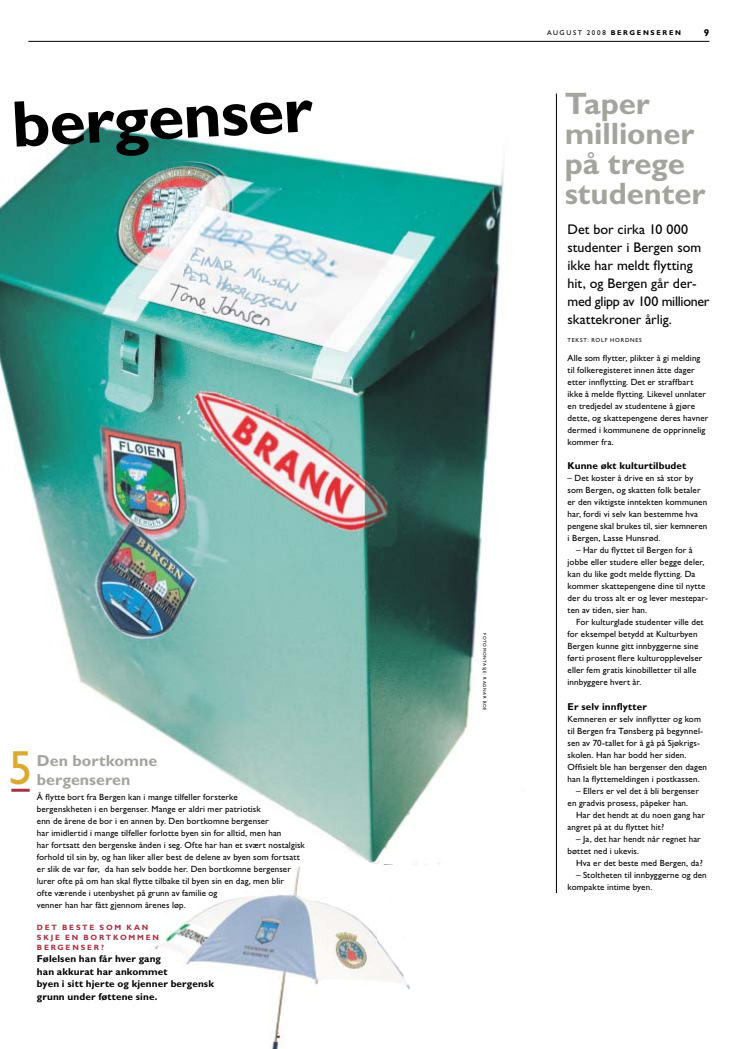
<style>
.page{position:relative;width:752px;height:1049px;background:#fff}
.page>*{position:absolute;margin:0;border:0;box-sizing:border-box;transform-origin:0 0}
.t1{font:700 66px "Gill Sans";color:#000}
.t2{font:48px "Gill Sans";color:#daaa31}
.t3{font:700 31px/30px "Gill Sans";letter-spacing:-.005em;color:#a3a49e}
.t4{font:700 16px/18.8px "Gill Sans";color:#a3a49e}
.t5{font:14px/18px "Gill Sans";color:#000}
.t6{font:700 10px/12.5px "Gill Sans";letter-spacing:.01em;color:#000}
.t7{font:9px/12px "Gill Sans";letter-spacing:.015em;color:#000}
.t8{font:700 7.7px/10px "Gill Sans";letter-spacing:.225em;color:#a63241}
.t9{font:700 7px "Gill Sans";letter-spacing:.24em;color:#000}
.t10{font:5.8px "Gill Sans";letter-spacing:.13em;color:#000}
.t11{font:4.5px "Gill Sans";letter-spacing:.13em;color:#000}
.s1{font-weight:400}
</style>
<div class="page">
<hr style="left:28px;top:41px;width:681px;height:1px;background:#000">
<img style="left:0;top:125px;width:504px;height:740px">
<img style="left:154px;top:865px;width:256px;height:184px">
<hr style="left:556px;top:94px;width:1px;height:799px;background:#000">
<hr style="left:11px;top:789px;width:19px;height:3px;background:#a63241">
<h1 class="t1" style="left:11px;top:102px;width:302px;rotate:-3deg">bergenser</h1>
<h2 class="t2" style="left:9px;top:752px;width:25px">5</h2>
<h3 class="t4" style="left:37px;top:753px;width:122px">Den bortkomne bergenseren</h3>
<p class="t7" style="left:37px;top:792px;width:269px">Å flytte bort fra Bergen kan i mange tilfeller forsterke<br>bergenskheten i en bergenser. Mange er aldri mer patriotisk<br>enn de årene de bor i en annen by. Den bortkomne bergenser<br>har imidlertid i mange tilfeller forlotte byen sin for alltid, men han<br>har fortsatt den bergenske ånden i seg. Ofte har han et svært nostalgisk forhold til sin by, og han liker aller best de delene av byen som fortsatt er slik de var før, da han selv bodde her. Den bortkomne bergenser lurer ofte på om han skal flytte tilbake til byen sin en dag, men blir<br>ofte værende i utenbyshet på grunn av familie og<br>venner han har fått gjennom årenes løp.</p>
<p class="t8" style="left:37px;top:923px;width:124px">DET BESTE SOM KAN<br>SKJE EN BORTKOMMEN<br>BERGENSER?</p>
<p class="t6" style="left:37px;top:954px;width:178px">Følelsen han får hver gang<br>han akkurat har ankommet<br>byen i sitt hjerte og kjenner bergensk grunn under føttene sine.</p>
<p class="t11" style="left:486px;top:633px;width:79px;rotate:90deg">FOTOMONTASJE: RAGNAR BOE</p>
<p class="t9" style="left:546px;top:30px;width:135px"><span class="s1">AUGUST 2008</span> BERGENSEREN</p>
<p class="t6" style="left:703px;top:27px;width:7px">9</p>
<h3 class="t3" style="left:564px;top:92px;width:142px">Taper millioner på trege studenter</h3>
<h3 class="t5" style="left:567px;top:222px;width:143px">Det bor cirka 10 000 studenter i Bergen som ikke har meldt flytting hit, og Bergen går der&shy;med glipp av 100 millioner skattekroner årlig.</h3>
<p class="t10" style="left:567px;top:338px;width:76px">TEKST: ROLF HORDNES</p>
<p class="t7" style="left:567px;top:352px;width:142px">Alle som flytter, plikter å gi melding til folkeregisteret innen åtte dager etter innflytting. Det er straffbart ikke å melde flytting. Likevel unnlater en tredjedel av studentene å gjøre dette, og skattepengene deres havner dermed i kommunene de opprinnelig kommer fra.</p>
<p class="t6" style="left:567px;top:460px;width:120px">Kunne økt kulturtilbudet</p>
<p class="t7" style="left:567px;top:473px;width:141px">– Det koster å drive en så stor by som Bergen, og skatten folk betaler er den viktigste inntekten kommunen har, fordi vi selv kan bestemme hva pengene skal brukes til, sier kemneren i Bergen, Lasse Hunsrød.</p>
<p class="t7" style="left:567px;top:545px;width:142px;text-indent:9px">– Har du flyttet til Bergen for å jobbe eller studere eller begge deler, kan du like godt melde flytting. Da kommer skattepengene dine til nytte der du tross alt er og lever mestepar&shy;ten av tiden, sier han.</p>
<p class="t7" style="left:567px;top:617px;width:137px;text-indent:9px">For kulturglade studenter ville det for eksempel betydd at Kulturbyen Bergen kunne gitt innbyggerne sine førti prosent flere kulturopplevelser eller fem gratis kinobilletter til alle innbyggere hvert år.</p>
<p class="t6" style="left:567px;top:701px;width:81px">Er selv innflytter</p>
<p class="t7" style="left:567px;top:713px;width:141px">Kemneren er selv innflytter og kom til Bergen fra Tønsberg på begynnel&shy;sen av 70-tallet for å gå på Sjøkrigs&shy;skolen. Han har bodd her siden.<br>Offisielt ble han bergenser den dagen han la flyttemeldingen i postkassen.</p>
<p class="t7" style="left:567px;top:785px;width:133px;text-indent:9px">– Ellers er vel det å bli bergenser en gradvis prosess, påpeker han.</p>
<p class="t7" style="left:567px;top:809px;width:139px;text-indent:9px">Har det hendt at du noen gang har angret på at du flyttet hit?</p>
<p class="t7" style="left:567px;top:833px;width:135px;text-indent:9px">– Ja, det har hendt når regnet har bøttet ned i ukevis.</p>
<p class="t7" style="left:575px;top:857px;width:128px">Hva er det beste med Bergen, da?</p>
<p class="t7" style="left:567px;top:869px;width:141px;text-indent:9px">– Stoltheten til innbyggerne og den kompakte intime byen.</p>
</div>
